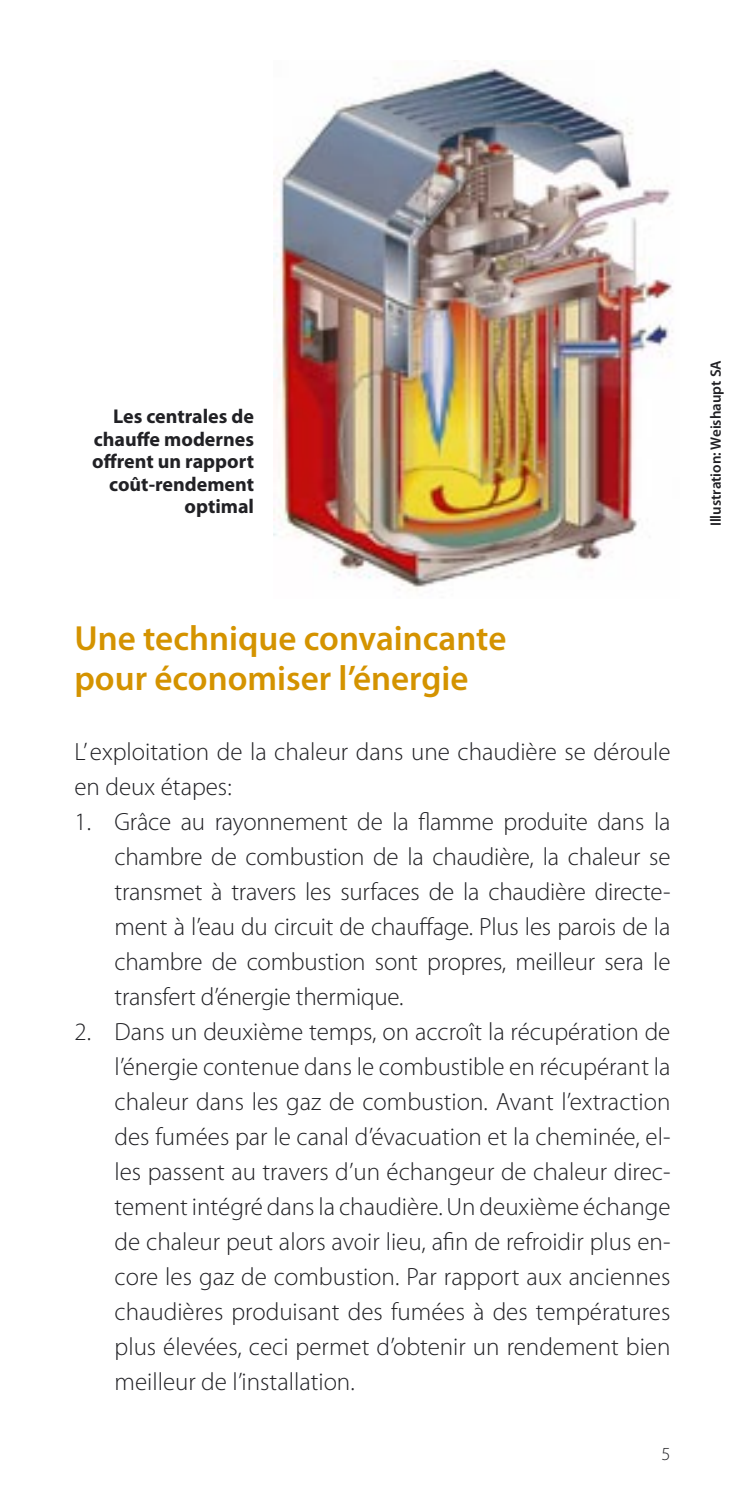
<style>
.page{position:relative;width:745px;height:1489px;background:#fff}
.page>*{position:absolute;margin:0;border:0;box-sizing:border-box;transform-origin:0 0}
.t1{font:600 35px/40px "Myriad Pro";color:#d49300}
.t2{font:300 25px/35px "Myriad Pro";color:#212125;text-align:justify}
.t3{font:700 20px/22.5px "Myriad Pro";color:#212125;text-align:right}
.t4{font:300 18.5px "Myriad Pro";color:#212125}
.t5{font:600 15px "Myriad Pro";color:#212125}
</style>
<div class="page">
<img style="left:273px;top:60px;width:400px;height:530px">
<p class="t3" style="left:92px;top:405px;width:163px">Les centrales de chauffe modernes offrent un rapport coût-rendement optimal</p>
<h1 class="t1" style="left:74px;top:618px;width:433px">Une technique convaincante pour économiser l’énergie</h1>
<p class="t2" style="left:74px;top:734px;width:597px">L’ exploitation de la chaleur dans une chaudière se déroule en deux étapes:</p>
<p class="t2" style="left:114px;top:804px;width:557px;text-indent:-40px">1. Grâce au rayonnement de la flamme produite dans la chambre de combustion de la chaudière, la chaleur se transmet à travers les surfaces de la chaudière directe&shy;ment à l’eau du circuit de chauffage. Plus les parois de la chambre de combustion sont propres, meilleur sera le transfert d’énergie thermique.</p>
<p class="t2" style="left:114px;top:1014px;width:557px;text-indent:-40px">2. Dans un deuxième temps, on accroît la récupération de l’énergie contenue dans le combustible en récupérant la chaleur dans les gaz de combustion. Avant l’extraction des fumées par le canal d’évacuation et la cheminée, el&shy;les passent au travers d’un échangeur de chaleur direc&shy;tement intégré dans la chaudière. Un deuxième échange de chaleur peut alors avoir lieu, afin de refroidir plus en&shy;core les gaz de combustion. Par rapport aux anciennes chaudières produisant des fumées à des températures plus élevées, ceci permet d’obtenir un rendement bien meilleur de l’installation.</p>
<p class="t4" style="left:661px;top:1443px;width:11px">5</p>
<p class="t5" style="left:707px;top:526px;width:168px;rotate:-90deg">Illustration: Weishaupt SA</p>
</div>
